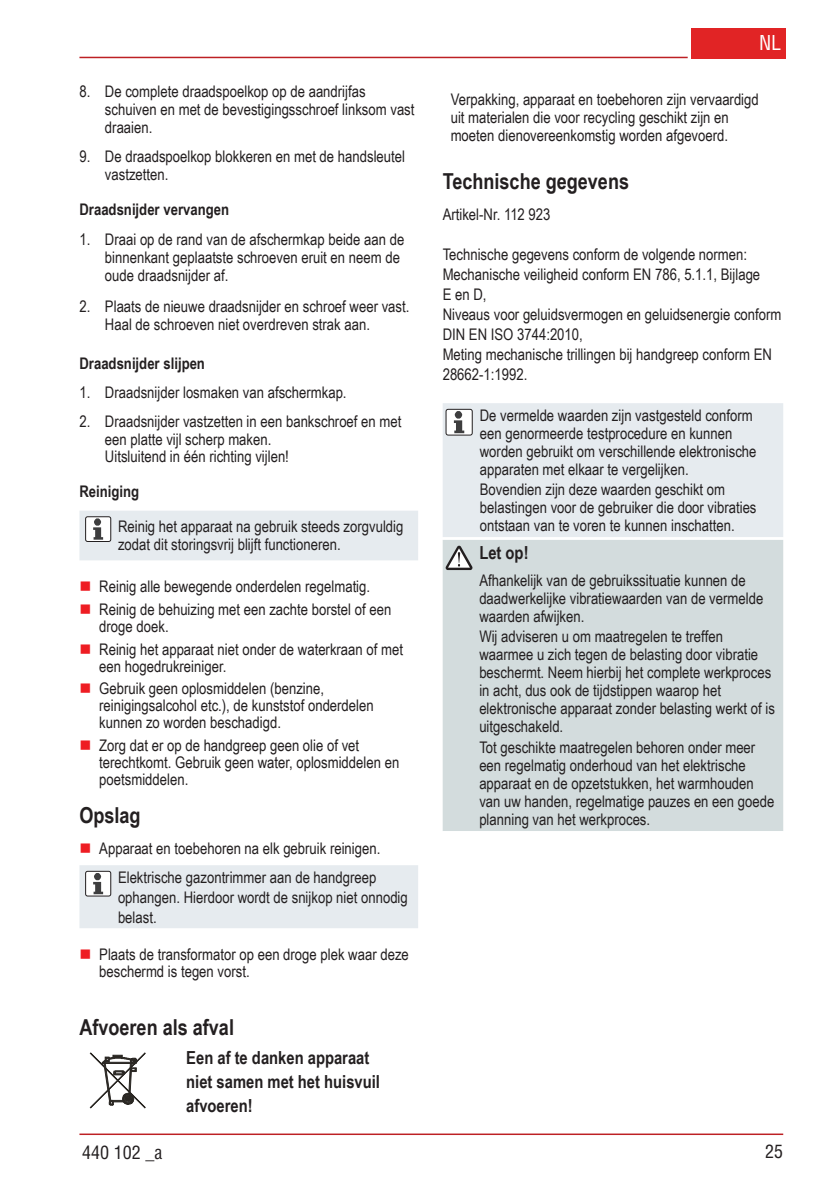
<style>
.page{position:relative;width:840px;height:1191px;background:#fff}
.page>*{position:absolute;margin:0;border:0;box-sizing:border-box;transform-origin:0 0}
.t1{font:700 22px "Arial Narrow";color:#231f20}
.t2{font:condensed 20px "Helvetica";color:#fff}
.t3{font:700 18px/24px "Arial Narrow";color:#231f20}
.t4{font:condensed 18px "Helvetica";color:#231f20}
.t5{font:16px/18px "Arial Narrow";color:#231f20}
.t6{font:700 16px "Arial Narrow";color:#231f20}
</style>
<div class="page">
<hr style="left:79px;top:1133px;width:703px;height:2px;background:#bd2024">
<div style="left:691px;top:28px;width:94px;height:30px;background:#e12425"></div>
<hr style="left:79px;top:57px;width:608px;height:1px;background:#bd2024">
<div style="left:79px;top:511px;width:339px;height:49px;background:#e6ebef"></div>
<div style="left:79px;top:865px;width:339px;height:63px;background:#e6ebef"></div>
<svg style="left:90px;top:1052px;width:56px;height:56px"></svg>
<div style="left:443px;top:403px;width:339px;height:134px;background:#e6ebef"></div>
<div style="left:442px;top:540px;width:340px;height:291px;background:#d3dcdd"></div>
<svg style="left:445px;top:403px;width:316px;height:167px;background:#e1e7ea"></svg>
<p class="t5" style="left:105px;top:82px;width:311px;text-indent:-26px">8. De complete draadspoelkop op de aandrijfas schuiven en met de bevestigingsschroef linksom vast draaien.</p>
<p class="t5" style="left:105px;top:147px;width:301px;text-indent:-26px">9. De draadspoelkop blokkeren en met de handsleutel vastzetten.</p>
<p class="t6" style="left:79px;top:197px;width:151px">Draadsnijder vervangen</p>
<p class="t5" style="left:105px;top:229px;width:301px;text-indent:-26px">1. Draai op de rand van de afschermkap beide aan de binnenkant geplaatste schroeven eruit en neem de oude draadsnijder af.</p>
<p class="t5" style="left:105px;top:297px;width:306px;text-indent:-26px">2. Plaats de nieuwe draadsnijder en schroef weer vast.<br>Haal de schroeven niet overdreven strak aan.</p>
<p class="t6" style="left:79px;top:351px;width:127px">Draadsnijder slijpen</p>
<p class="t5" style="left:79px;top:383px;width:268px">1. Draadsnijder losmaken van afschermkap.</p>
<p class="t5" style="left:105px;top:412px;width:298px;line-height:17.4px;text-indent:-26px">2. Draadsnijder vastzetten in een bankschroef en met een platte vijl scherp maken.<br>Uitsluitend in één richting vijlen!</p>
<p class="t6" style="left:79px;top:479px;width:61px">Reiniging</p>
<p class="t5" style="left:118px;top:517px;width:287px">Reinig het apparaat na gebruik steeds zorgvuldig zodat dit storingsvrij blijft functioneren.</p>
<p class="t5" style="left:99px;top:574px;width:293px;line-height:22.6px">Reinig alle bewegende onderdelen regelmatig.<br>Reinig de behuizing met een zachte borstel of een</p>
<p class="t5" style="left:99px;top:614px;width:305px;line-height:22.6px">droge doek.<br>Reinig het apparaat niet onder de waterkraan of met</p>
<p class="t5" style="left:99px;top:654px;width:226px;line-height:22.6px">een hogedrukreiniger.<br>Gebruik geen oplosmiddelen (benzine,</p>
<p class="t5" style="left:99px;top:696px;width:276px;line-height:17px">reinigingsalcohol etc.), de kunststof onderdelen kunnen zo worden beschadigd.</p>
<p class="t5" style="left:99px;top:736px;width:301px;line-height:17px">Zorg dat er op de handgreep geen olie of vet terechtkomt. Gebruik geen water, oplosmiddelen en poetsmiddelen.</p>
<h1 class="t1" style="left:79px;top:798px;width:63px">Opslag</h1>
<p class="t5" style="left:99px;top:834px;width:282px;line-height:28.2px;text-align:right">Apparaat en toebehoren na elk gebruik reinigen.<br>Elektrische gazontrimmer aan de handgreep</p>
<p class="t5" style="left:118px;top:886px;width:291px;line-height:20px">ophangen. Hierdoor wordt de snijkop niet onnodig belast.</p>
<p class="t5" style="left:99px;top:945px;width:311px;line-height:17px">Plaats de transformator op een droge plek waar deze beschermd is tegen vorst.</p>
<h1 class="t1" style="left:79px;top:1010px;width:156px">Afvoeren als afval</h1>
<p class="t3" style="left:186px;top:1045px;width:195px">Een af te danken apparaat niet samen met het huisvuil afvoeren!</p>
<p class="t4" style="left:82px;top:1141px;width:81px">440 102 _a</p>
<p class="t2" style="left:758px;top:30px;width:24px">NL</p>
<p class="t5" style="left:450px;top:90px;width:309px">Verpakking, apparaat en toebehoren zijn vervaardigd uit materialen die voor recycling geschikt zijn en moeten dienovereenkomstig worden afgevoerd.</p>
<h1 class="t1" style="left:442px;top:164px;width:188px">Technische gegevens</h1>
<p class="t5" style="left:442px;top:205px;width:109px">Artikel-Nr. 112 923</p>
<p class="t5" style="left:442px;top:244px;width:340px;line-height:20px">Technische gegevens conform de volgende normen:<br>Mechanische veiligheid conform EN 786, 5.1.1, Bijlage<br>E en D,<br>Niveaus voor geluidsvermogen en geluidsenergie conform DIN EN ISO 3744:2010,<br>Meting mechanische trillingen bij handgreep conform EN 28662-1:1992.</p>
<p class="t5" style="left:479px;top:405px;width:278px">De vermelde waarden zijn vastgesteld conform een genormeerde testprocedure en kunnen worden gebruikt om verschillende elektronische apparaten met elkaar te vergelijken.</p>
<p class="t5" style="left:479px;top:480px;width:278px">Bovendien zijn deze waarden geschikt om belastingen voor de gebruiker die door vibraties ontstaan van te voren te kunnen inschatten.</p>
<p class="t3" style="left:479px;top:539px;width:51px">Let op!</p>
<p class="t5" style="left:479px;top:570px;width:285px">Afhankelijk van de gebruikssituatie kunnen de daadwerkelijke vibratiewaarden van de vermelde waarden afwijken.</p>
<p class="t5" style="left:479px;top:627px;width:297px">Wij adviseren u om maatregelen te treffen waarmee u zich tegen de belasting door vibratie beschermt. Neem hierbij het complete werkproces in acht, dus ook de tijdstippen waarop het elektronische apparaat zonder belasting werkt of is uitgeschakeld.</p>
<p class="t5" style="left:479px;top:738px;width:296px">Tot geschikte maatregelen behoren onder meer een regelmatig onderhoud van het elektrische apparaat en de opzetstukken, het warmhouden van uw handen, regelmatige pauzes en een goede planning van het werkproces.</p>
<p class="t4" style="left:764px;top:1140px;width:19px">25</p>
</div>
